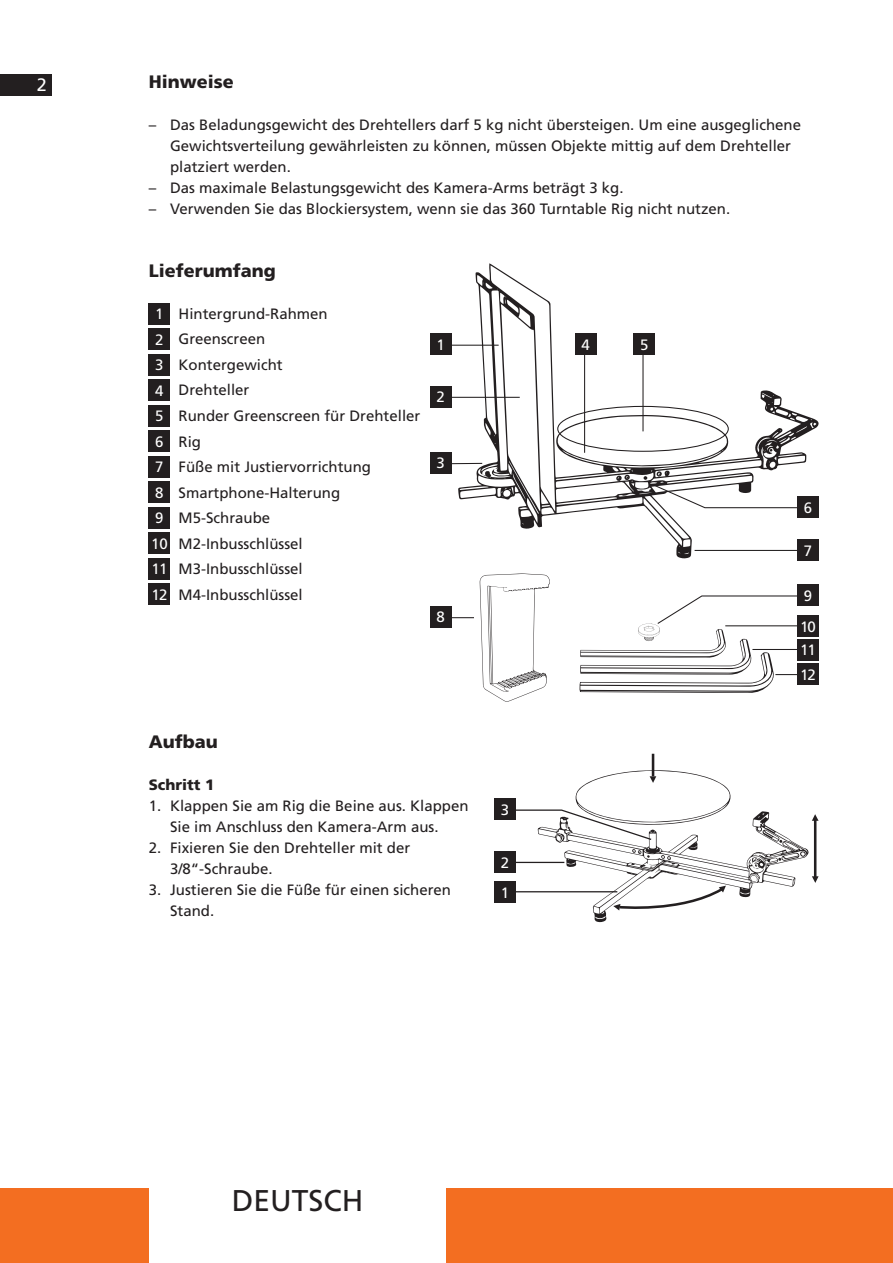
<style>
.page{position:relative;width:893px;height:1263px;background:#fff}
.page>*{position:absolute;margin:0;border:0;box-sizing:border-box;transform-origin:0 0}
.t1{font:30px "Frutiger LT Pro";color:#231f20}
.t2{font:900 18px "Frutiger LT Pro";color:#231f20}
.t3{font:18px "Frutiger LT Pro";color:#fff}
.t4{font:15px/21px "Frutiger LT Pro";color:#231f20}
.t5{font:15px "Frutiger LT Pro";letter-spacing:-.06em;color:#fff}
.t6{font:900 15px "Frutiger LT Pro";color:#231f20}
</style>
<div class="page">
<div style="left:0;top:1188px;width:149px;height:75px;background:#f36e21"></div>
<div style="left:446px;top:1188px;width:447px;height:75px;background:#f36e21"></div>
<div style="left:0;top:74px;width:51px;height:22px;background:#231f20"></div>
<svg style="left:458px;top:263px;width:361px;height:296px"></svg>
<svg style="left:643px;top:476px;width:4px;height:4px"></svg>
<svg style="left:656px;top:471px;width:6px;height:6px"></svg>
<svg style="left:616px;top:475px;width:14px;height:6px"></svg>
<svg style="left:435px;top:573px;width:374px;height:129px"></svg>
<hr style="left:695px;top:550px;width:112px;height:1px;background:#231f20">
<div style="left:149px;top:303px;width:21px;height:21px;background:#231f20"></div>
<div style="left:430px;top:334px;width:21px;height:21px;background:#231f20"></div>
<div style="left:430px;top:386px;width:21px;height:21px;background:#231f20"></div>
<div style="left:575px;top:334px;width:21px;height:21px;background:#231f20"></div>
<div style="left:634px;top:334px;width:21px;height:21px;background:#231f20"></div>
<div style="left:797px;top:496px;width:22px;height:22px;background:#231f20"></div>
<div style="left:797px;top:539px;width:22px;height:22px;background:#231f20"></div>
<div style="left:797px;top:585px;width:22px;height:21px;background:#231f20"></div>
<div style="left:797px;top:615px;width:22px;height:22px;background:#231f20"></div>
<div style="left:797px;top:639px;width:22px;height:21px;background:#231f20"></div>
<div style="left:797px;top:663px;width:22px;height:22px;background:#231f20"></div>
<div style="left:430px;top:452px;width:21px;height:21px;background:#231f20"></div>
<div style="left:430px;top:606px;width:21px;height:21px;background:#231f20"></div>
<div style="left:149px;top:405px;width:21px;height:21px;background:#231f20"></div>
<div style="left:149px;top:507px;width:21px;height:21px;background:#231f20"></div>
<div style="left:149px;top:354px;width:21px;height:21px;background:#231f20"></div>
<div style="left:149px;top:456px;width:21px;height:21px;background:#231f20"></div>
<div style="left:149px;top:558px;width:21px;height:21px;background:#231f20"></div>
<div style="left:149px;top:328px;width:21px;height:22px;background:#231f20"></div>
<div style="left:149px;top:431px;width:21px;height:21px;background:#231f20"></div>
<div style="left:149px;top:533px;width:21px;height:21px;background:#231f20"></div>
<div style="left:149px;top:379px;width:21px;height:22px;background:#231f20"></div>
<div style="left:149px;top:482px;width:21px;height:21px;background:#231f20"></div>
<div style="left:149px;top:584px;width:21px;height:21px;background:#231f20"></div>
<svg style="left:516px;top:753px;width:303px;height:169px"></svg>
<div style="left:494px;top:798px;width:22px;height:22px;background:#231f20"></div>
<div style="left:494px;top:851px;width:22px;height:22px;background:#231f20"></div>
<div style="left:494px;top:881px;width:22px;height:22px;background:#231f20"></div>
<p class="t3" style="left:37px;top:74px;width:12px">2</p>
<p class="t2" style="left:149px;top:71px;width:87px">Hinweise</p>
<p class="t4" style="left:170px;top:114px;width:632px;text-indent:-21px">– Das Beladungsgewicht des Drehtellers darf 5 kg nicht übersteigen. Um eine ausgeglichene<br>Gewichtsverteilung gewährleisten zu können, müssen Objekte mittig auf dem Drehteller platziert werden.</p>
<p class="t4" style="left:149px;top:177px;width:476px">– Das maximale Belastungsgewicht des Kamera-Arms beträgt 3 kg.</p>
<p class="t4" style="left:149px;top:198px;width:583px">– Verwenden Sie das Blockiersystem, wenn sie das 360 Turntable Rig nicht nutzen.</p>
<p class="t2" style="left:149px;top:260px;width:129px">Lieferumfang</p>
<p class="t4" style="left:179px;top:303px;width:151px">Hintergrund-Rahmen</p>
<p class="t4" style="left:179px;top:329px;width:88px">Greenscreen</p>
<p class="t4" style="left:179px;top:354px;width:106px">Kontergewicht</p>
<p class="t4" style="left:179px;top:380px;width:72px">Drehteller</p>
<p class="t4" style="left:179px;top:405px;width:243px">Runder Greenscreen für Drehteller</p>
<p class="t4" style="left:179px;top:431px;width:24px">Rig</p>
<p class="t4" style="left:179px;top:456px;width:194px">Füße mit Justiervorrichtung</p>
<p class="t4" style="left:179px;top:482px;width:163px">Smartphone-Halterung</p>
<p class="t4" style="left:179px;top:507px;width:93px">M5-Schraube</p>
<p class="t4" style="left:179px;top:533px;width:126px">M2-Inbusschlüssel</p>
<p class="t4" style="left:179px;top:558px;width:126px">M3-Inbusschlüssel</p>
<p class="t4" style="left:179px;top:584px;width:126px">M4-Inbusschlüssel</p>
<p class="t5" style="left:155px;top:305px;width:10px">1</p>
<p class="t5" style="left:155px;top:331px;width:10px">2</p>
<p class="t5" style="left:155px;top:356px;width:10px">3</p>
<p class="t5" style="left:155px;top:382px;width:10px">4</p>
<p class="t5" style="left:155px;top:407px;width:10px">5</p>
<p class="t5" style="left:155px;top:433px;width:10px">6</p>
<p class="t5" style="left:155px;top:458px;width:10px">7</p>
<p class="t5" style="left:155px;top:484px;width:10px">8</p>
<p class="t5" style="left:155px;top:509px;width:10px">9</p>
<p class="t5" style="left:151px;top:535px;width:18px">10</p>
<p class="t5" style="left:152px;top:560px;width:17px">11</p>
<p class="t5" style="left:152px;top:586px;width:17px">12</p>
<p class="t5" style="left:436px;top:336px;width:10px">1</p>
<p class="t5" style="left:436px;top:388px;width:10px">2</p>
<p class="t5" style="left:436px;top:454px;width:10px">3</p>
<p class="t5" style="left:436px;top:608px;width:10px">8</p>
<p class="t2" style="left:149px;top:731px;width:71px">Aufbau</p>
<p class="t6" style="left:149px;top:776px;width:67px">Schritt 1</p>
<p class="t4" style="left:149px;top:795px;width:321px;text-align:center">1. Klappen Sie am Rig die Beine aus. Klappen<br>Sie im Anschluss den Kamera-Arm aus.</p>
<p class="t4" style="left:170px;top:837px;width:242px;text-indent:-21px">2. Fixieren Sie den Drehteller mit der<br>3/8“-Schraube.</p>
<p class="t4" style="left:170px;top:879px;width:282px;text-indent:-21px">3. Justieren Sie die Füße für einen sicheren<br>Stand.</p>
<p class="t5" style="left:501px;top:801px;width:10px">3</p>
<p class="t5" style="left:501px;top:854px;width:10px">2</p>
<p class="t5" style="left:501px;top:884px;width:10px">1</p>
<p class="t5" style="left:582px;top:336px;width:10px">4</p>
<p class="t5" style="left:640px;top:336px;width:10px">5</p>
<h1 class="t1" style="left:232px;top:1183px;width:133px">DEUTSCH</h1>
<p class="t5" style="left:804px;top:499px;width:10px">6</p>
<p class="t5" style="left:804px;top:542px;width:10px">7</p>
<p class="t5" style="left:804px;top:587px;width:10px">9</p>
<p class="t5" style="left:800px;top:618px;width:17px">10</p>
<p class="t5" style="left:800px;top:641px;width:17px">11</p>
<p class="t5" style="left:800px;top:666px;width:17px">12</p>
</div>
